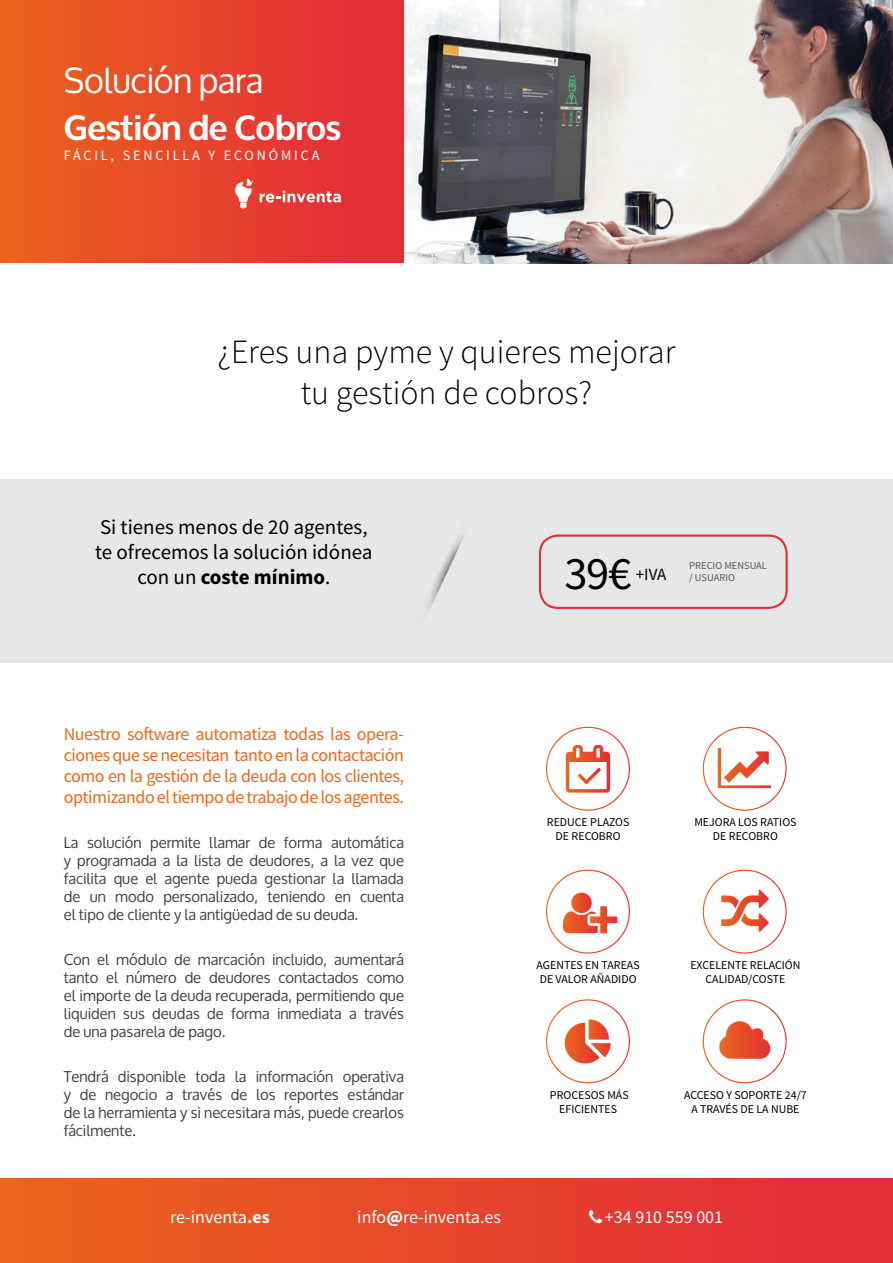
<style>
.page{position:relative;width:893px;height:1263px;background:#fff}
.page>*{position:absolute;margin:0;border:0;box-sizing:border-box;transform-origin:0 0}
.t1{font:46.5px "Source Sans Pro";color:#000}
.t2{font:700 34.5px "Oxygen";letter-spacing:-.01em;color:#fff}
.t3{font:34.5px "Oxygen";letter-spacing:-.01em;color:#fff}
.t4{font:300 33.9px/40.7px "Source Sans Pro";color:#000;text-align:center}
.t5{font:21px/25.2px "Source Sans Pro";color:#000;text-align:center}
.t6{font:18px/21px "Source Sans Pro";letter-spacing:-.025em;color:#ea661b;text-align:justify}
.t7{font:18px "Source Sans Pro";color:#fff}
.t8{font:17.1px "Source Sans Pro";color:#000}
.t9{font:15px/18px "Oxygen";color:#414042;text-align:justify}
.t10{font:14.25px "Source Sans Pro";letter-spacing:.2em;color:#fff}
.t11{font:11.85px/13.6px "Source Sans Pro";color:#000;text-align:center}
.t12{font:10.5px/12.6px "Source Sans Pro";color:#58595b}
.s1{font-weight:700}
.s2{font-weight:900}
</style>
<div class="page">
<img style="left:404px;top:0;width:489px;height:264px">
<div style="left:0;top:0;width:403px;height:263px;background:linear-gradient(to right,#ea631c,#e3283a)"></div>
<svg style="left:260px;top:191px;width:81px;height:11px"></svg>
<svg style="left:235px;top:179px;width:18px;height:30px"></svg>
<div style="left:0;top:479px;width:893px;height:184px;background:#e6e7e8"></div>
<img style="left:427px;top:534px;width:37px;height:79px">
<div style="left:539px;top:534px;width:249px;height:75px;border:2px solid #e42e37;border-radius:18px"></div>
<svg style="left:546px;top:727px;width:84px;height:84px"></svg>
<svg style="left:703px;top:727px;width:84px;height:84px"></svg>
<svg style="left:546px;top:870px;width:84px;height:83px"></svg>
<svg style="left:703px;top:870px;width:84px;height:83px"></svg>
<svg style="left:703px;top:999px;width:84px;height:84px"></svg>
<svg style="left:546px;top:999px;width:84px;height:84px"></svg>
<div style="left:0;top:1179px;width:893px;height:84px;background:linear-gradient(to right,#ea641c,#e3283a)"></div>
<svg style="left:589px;top:1210px;width:13px;height:13px"></svg>
<h2 class="t3" style="left:64px;top:61px;width:201px">Solución para</h2>
<h2 class="t2" style="left:64px;top:106px;width:279px">Gestión de Cobros</h2>
<p class="t10" style="left:64px;top:147px;width:257px">FÁCIL, SENCILLA Y ECONÓMICA</p>
<h3 class="t4" style="left:217px;top:332px;width:460px">¿Eres una pyme y quieres mejorar tu gestión de cobros?</h3>
<h3 class="t5" style="left:95px;top:515px;width:279px">Si tienes menos de 20 agentes, te ofrecemos la solución idónea con un <span class="s1">coste mínimo</span>.</h3>
<p class="t6" style="left:64px;top:724px;width:342px">Nuestro software automatiza todas las opera&shy;ciones que se necesitan tanto en la contactación como en la gestión de la deuda con los clientes, optimizando el tiempo de trabajo de los agentes.</p>
<p class="t9" style="left:64px;top:834px;width:342px">La solución permite llamar de forma automática y programada a la lista de deudores, a la vez que facilita que el agente pueda gestionar la llamada de un modo personalizado, teniendo en cuenta el tipo de cliente y la antigüedad de su deuda.</p>
<p class="t9" style="left:64px;top:951px;width:342px">Con el módulo de marcación incluido, aumentará tanto el número de deudores contactados como el importe de la deuda recuperada, permitiendo que liquiden sus deudas de forma inmediata a través de una pasarela de pago.</p>
<p class="t9" style="left:64px;top:1068px;width:342px">Tendrá disponible toda la información operativa y de negocio a través de los reportes estándar de la herramienta y si necesitara más, puede crearlos fácilmente.</p>
<h1 class="t1" style="left:565px;top:544px;width:68px">39€</h1>
<p class="t8" style="left:636px;top:564px;width:32px">+IVA</p>
<p class="t12" style="left:689px;top:559px;width:79px">PRECIO MENSUAL / USUARIO</p>
<p class="t11" style="left:547px;top:815px;width:84px">REDUCE PLAZOS<br>DE RECOBRO</p>
<p class="t11" style="left:694px;top:815px;width:104px">MEJORA LOS RATIOS<br>DE RECOBRO</p>
<p class="t11" style="left:537px;top:959px;width:105px;text-align:left">AGENTES EN TAREAS<br>DE VALOR AÑADIDO</p>
<p class="t11" style="left:690px;top:959px;width:112px">EXCELENTE RELACIÓN<br>CALIDAD/COSTE</p>
<p class="t11" style="left:550px;top:1088px;width:80px">PROCESOS MÁS<br>EFICIENTES</p>
<p class="t11" style="left:684px;top:1088px;width:124px">ACCESO Y SOPORTE 24/7<br>A TRAVÉS DE LA NUBE</p>
<p class="t7" style="left:170px;top:1206px;width:101px">re-inventa<span class="s1">.es</span></p>
<p class="t7" style="left:357px;top:1206px;width:145px">info<span class="s2">@</span>re-inventa.es</p>
<p class="t7" style="left:605px;top:1206px;width:120px">+34 910 559 001</p>
</div>
